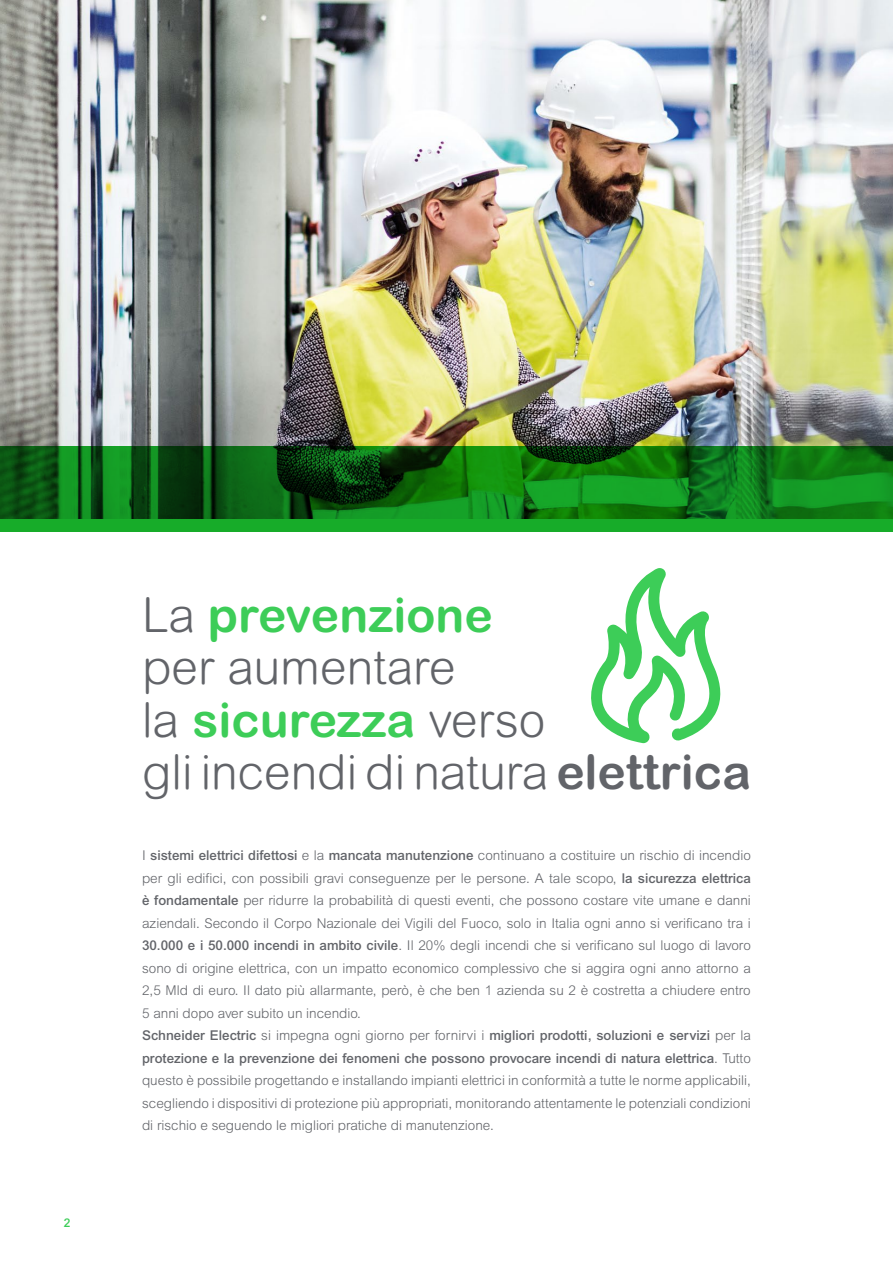
<style>
.page{position:relative;width:893px;height:1263px;background:#fff}
.page>*{position:absolute;margin:0;border:0;box-sizing:border-box;transform-origin:0 0}
.t1{font:300 48px/52.5px "Arial Rounded MT Pro";color:#626469}
.t2{font:300 13.5px/22.5px "Arial MT Std";color:#626469}
.t3{font:500 12px "Arial MT Std";color:#3dcd58}
.s1{font-weight:700;color:#3dcd58}
.s2{font-weight:700}
.s3{font-weight:500}
</style>
<div class="page">
<img style="left:0;top:0;width:893px;height:446px">
<svg style="left:0;top:446px;width:893px;height:85px;background:#0f7417"></svg>
<svg style="left:591px;top:568px;width:130px;height:175px"></svg>
<p class="t3" style="left:64px;top:1216px;width:8px">2</p>
<h1 class="t1" style="left:142px;top:591px;width:610px">La <span class="s1">prevenzione<br></span>per aumentare<br>la <span class="s1">sicurezza</span> verso<br>gli incendi di natura <span class="s2">elettrica</span></h1>
<p class="t2" style="left:142px;top:844px;width:610px">I <span class="s3">sistemi elettrici difettosi</span> e la <span class="s3">mancata manutenzione</span> continuano a costituire un rischio di incendio per gli edifici, con possibili gravi conseguenze per le persone. A tale scopo, <span class="s3">la sicurezza elettrica è fondamentale</span> per ridurre la probabilità di questi eventi, che possono costare vite umane e danni aziendali. Secondo il Corpo Nazionale dei Vigili del Fuoco, solo in Italia ogni anno si verificano tra i <span class="s3">30.000 e i 50.000 incendi in ambito civile</span>. Il 20% degli incendi che si verificano sul luogo di lavoro sono di origine elettrica, con un impatto economico complessivo che si aggira ogni anno attorno a 2,5 Mld di euro. Il dato più allarmante, però, è che ben 1 azienda su 2 è costretta a chiudere entro 5 anni dopo aver subito un incendio.<br><span class="s3">Schneider Electric</span> si impegna ogni giorno per fornirvi i <span class="s3">migliori prodotti, soluzioni e servizi</span> per la <span class="s3">protezione e la prevenzione dei fenomeni che possono provocare incendi di natura elettrica</span>. Tutto questo è possibile progettando e installando impianti elettrici in conformità a tutte le norme applicabili, scegliendo i dispositivi di protezione più appropriati, monitorando attentamente le potenziali condizioni di rischio e seguendo le migliori pratiche di manutenzione.</p>
</div>
